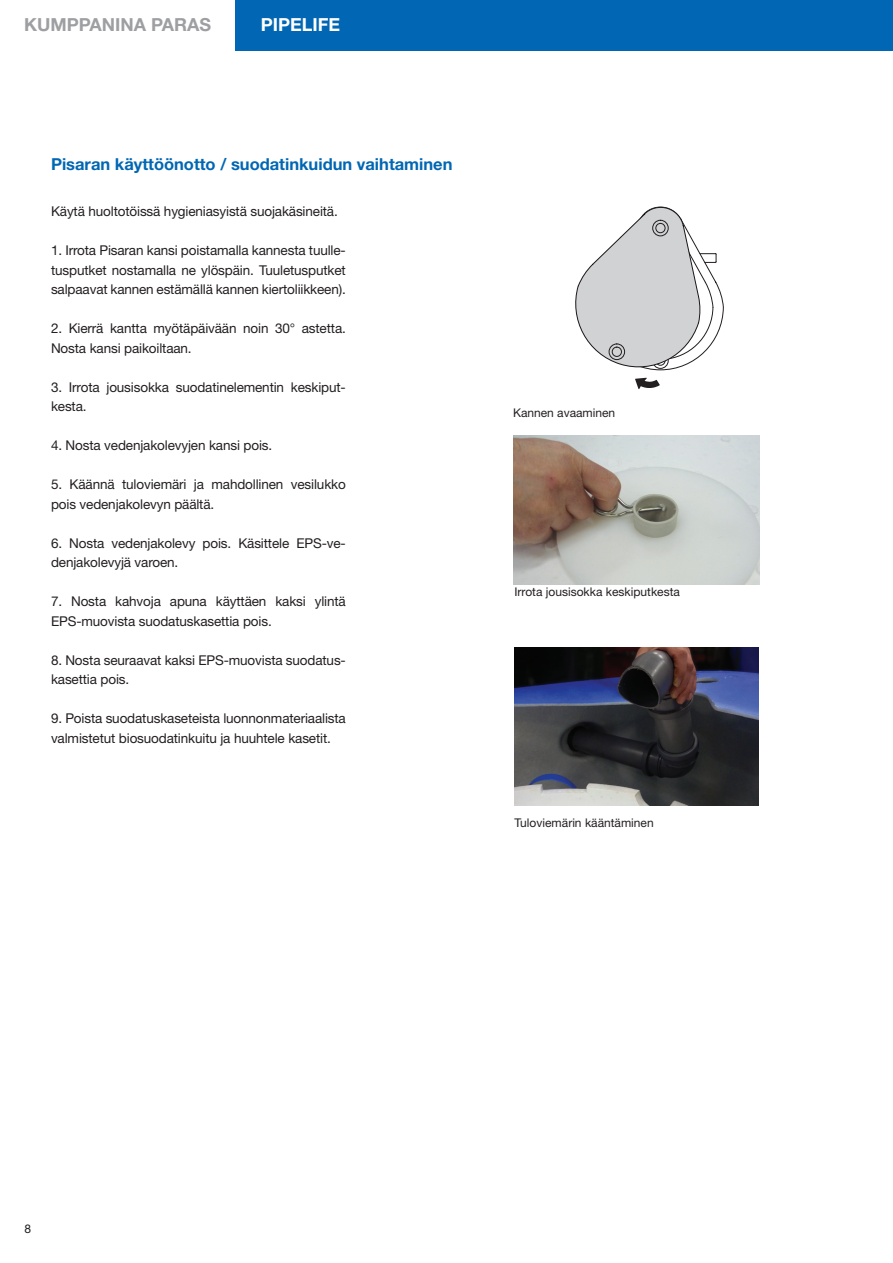
<style>
.page{position:relative;width:893px;height:1263px;background:#fff}
.page>*{position:absolute;margin:0;border:0;box-sizing:border-box;transform-origin:0 0}
.t1{font:700 18px "Helvetica Neue LT Std";color:#9d9fa2}
.t2{font:700 18px "Helvetica Neue LT Std";color:#fff}
.Väliotsikko{font:700 16.5px "Helvetica Neue LT Std";color:#0166b3}
.Leipäteksti{font:13.5px/19.5px "Helvetica Neue LT Std";letter-spacing:-.01em;color:#231f20}
.kuvateksti{font:12px "Helvetica Neue LT Std";color:#231f20}
</style>
<div class="page">
<div style="left:235px;top:0;width:655px;height:51px;background:#0166b3"></div>
<hr style="left:889px;top:0;width:4px;height:51px;background:#0166b3">
<svg style="left:575px;top:206px;width:149px;height:183px"></svg>
<div style="left:655px;top:223px;width:10px;height:10px;border:1px solid #231f20;border-radius:50%"></div>
<div style="left:652px;top:220px;width:17px;height:16px;border:1px solid #231f20;border-radius:50%"></div>
<div style="left:612px;top:347px;width:10px;height:10px;border:1px solid #231f20;border-radius:50%"></div>
<div style="left:609px;top:343px;width:16px;height:17px;border:1px solid #231f20;border-radius:50%"></div>
<img style="left:513px;top:436px;width:247px;height:149px">
<img style="left:514px;top:647px;width:244px;height:158px">
<h1 class="t1" style="left:24px;top:13px;width:189px">KUMPPANINA PARAS</h1>
<h1 class="t2" style="left:261px;top:13px;width:81px">PIPELIFE</h1>
<p class="Väliotsikko" style="left:51px;top:154px;width:403px">Pisaran käyttöönotto / suodatinkuidun vaihtaminen</p>
<p class="Leipäteksti" style="left:51px;top:201px;width:288px">Käytä huoltotöissä hygieniasyistä suojakäsineitä.</p>
<p class="Leipäteksti" style="left:51px;top:240px;width:296px;text-align:justify">1. Irrota Pisaran kansi poistamalla kannesta tuulle&shy;tusputket nostamalla ne ylöspäin. Tuuletusputket salpaavat kannen estämällä kannen kiertoliikkeen).</p>
<p class="Leipäteksti" style="left:51px;top:318px;width:296px">2. Kierrä kantta myötäpäivään noin 30° astetta.<br>Nosta kansi paikoiltaan.</p>
<p class="Leipäteksti" style="left:51px;top:377px;width:296px">3. Irrota jousisokka suodatinelementin keskiput&shy;kesta.</p>
<p class="Leipäteksti" style="left:51px;top:435px;width:223px">4. Nosta vedenjakolevyjen kansi pois.</p>
<p class="Leipäteksti" style="left:51px;top:474px;width:296px">5. Käännä tuloviemäri ja mahdollinen vesilukko pois vedenjakolevyn päältä.</p>
<p class="Leipäteksti" style="left:51px;top:533px;width:296px">6. Nosta vedenjakolevy pois. Käsittele EPS-ve&shy;denjakolevyjä varoen.</p>
<p class="Leipäteksti" style="left:51px;top:591px;width:296px">7. Nosta kahvoja apuna käyttäen kaksi ylintä<br>EPS-muovista suodatuskasettia pois.</p>
<p class="Leipäteksti" style="left:51px;top:650px;width:296px">8. Nosta seuraavat kaksi EPS-muovista suodatus&shy;kasettia pois.</p>
<p class="Leipäteksti" style="left:51px;top:708px;width:296px">9. Poista suodatuskaseteista luonnonmateriaalista valmistetut biosuodatinkuitu ja huuhtele kasetit.</p>
<p class="kuvateksti" style="left:513px;top:405px;width:104px">Kannen avaaminen</p>
<p class="kuvateksti" style="left:514px;top:585px;width:167px">Irrota jousisokka keskiputkesta</p>
<p class="kuvateksti" style="left:514px;top:816px;width:141px">Tuloviemärin kääntäminen</p>
<p class="kuvateksti" style="left:25px;top:1222px;width:8px">8</p>
</div>
